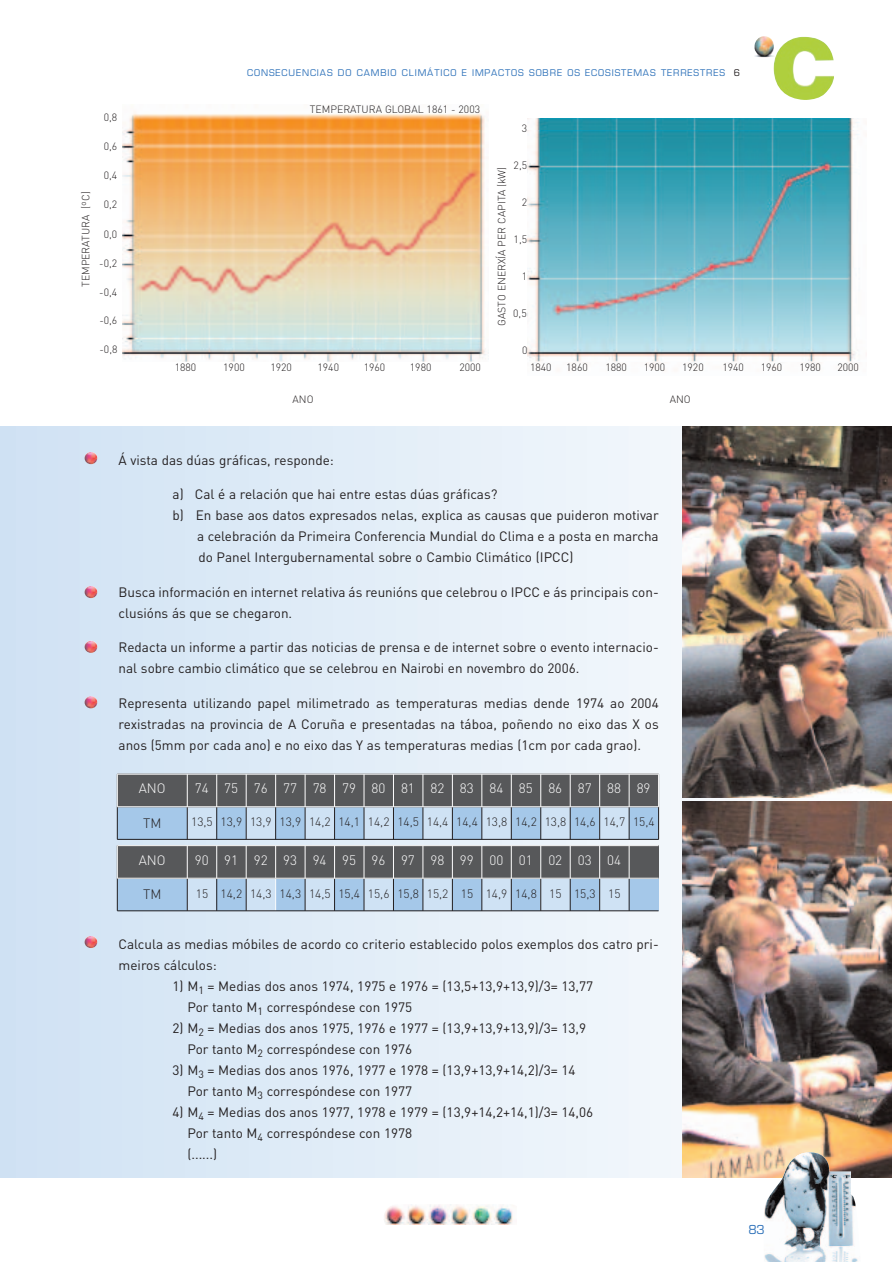
<style>
.page{position:relative;width:892px;height:1262px;background:#fff}
.page>*{position:absolute;margin:0;border:0;box-sizing:border-box;transform-origin:0 0}
.t1{font:13.5px/21px "DIN";color:#231f20}
.t2{font:300 13.5px "DIN";color:#fff}
.t3{font:300 13.5px "DIN";color:#231f20}
.t4{font:300 12px "DIN";color:#231f20}
.t5{font:12px "Eurostile";color:#3073ba}
.t6{font:300 10.5px "DIN";color:#231f20}
.t7{font:9px "Eurostile";letter-spacing:.105em;color:#3073ba}
.s1{color:#231f20}
</style>
<div class="page">
<img style="left:0;top:36px;width:892px;height:1226px">
<p class="t6" style="left:80px;top:287px;width:97px;rotate:-90deg">TEMPERATURA (ºC)</p>
<p class="t6" style="left:104px;top:111px;width:15px">0,8</p>
<p class="t6" style="left:104px;top:141px;width:15px">0,6</p>
<p class="t6" style="left:104px;top:169px;width:15px">0,4</p>
<p class="t6" style="left:104px;top:199px;width:15px">0,2</p>
<p class="t6" style="left:104px;top:228px;width:15px">0,0</p>
<p class="t6" style="left:99px;top:258px;width:19px">-0,2</p>
<p class="t6" style="left:99px;top:286px;width:19px">-0,4</p>
<p class="t6" style="left:99px;top:314px;width:19px">-0,6</p>
<p class="t6" style="left:99px;top:343px;width:19px">-0,8</p>
<p class="t7" style="left:247px;top:69px;width:494px">CONSECUENCIAS DO CAMBIO CLIMÁTICO E IMPACTOS SOBRE OS ECOSISTEMAS TERRESTRES <span class="s1">6</span></p>
<p class="t6" style="left:310px;top:103px;width:172px">TEMPERATURA GLOBAL 1861 - 2003</p>
<p class="t6" style="left:175px;top:362px;width:23px">1880</p>
<p class="t6" style="left:223px;top:361px;width:23px">1900</p>
<p class="t6" style="left:270px;top:361px;width:23px">1920</p>
<p class="t6" style="left:318px;top:361px;width:23px">1940</p>
<p class="t6" style="left:364px;top:361px;width:23px">1960</p>
<p class="t6" style="left:410px;top:361px;width:23px">1980</p>
<p class="t6" style="left:459px;top:361px;width:23px">2000</p>
<p class="t6" style="left:293px;top:393px;width:22px">ANO</p>
<p class="t6" style="left:522px;top:122px;width:7px">3</p>
<p class="t6" style="left:514px;top:159px;width:15px">2,5</p>
<p class="t6" style="left:496px;top:326px;width:161px;rotate:-90deg">GASTO ENERXÍA PER CAPITA (kW)</p>
<p class="t6" style="left:522px;top:196px;width:7px">2</p>
<p class="t6" style="left:514px;top:233px;width:15px">1,5</p>
<p class="t6" style="left:522px;top:270px;width:7px">1</p>
<p class="t6" style="left:513px;top:307px;width:15px">0,5</p>
<p class="t6" style="left:522px;top:344px;width:7px">0</p>
<p class="t6" style="left:530px;top:362px;width:23px">1840</p>
<p class="t6" style="left:566px;top:361px;width:23px">1860</p>
<p class="t6" style="left:605px;top:361px;width:23px">1880</p>
<p class="t6" style="left:644px;top:361px;width:23px">1900</p>
<p class="t6" style="left:682px;top:361px;width:23px">1920</p>
<p class="t6" style="left:722px;top:361px;width:23px">1940</p>
<p class="t6" style="left:761px;top:361px;width:23px">1960</p>
<p class="t6" style="left:799px;top:361px;width:23px">1980</p>
<p class="t6" style="left:837px;top:361px;width:23px">2000</p>
<p class="t6" style="left:670px;top:393px;width:22px">ANO</p>
<p class="t1" style="left:119px;top:449px;width:217px">Á vista das dúas gráficas, responde:</p>
<p class="t1" style="left:173px;top:484px;width:326px">a) Cal é a relación que hai entre estas dúas gráficas?</p>
<p class="t1" style="left:173px;top:505px;width:488px">b) En base aos datos expresados nelas, explica as causas que puideron motivar</p>
<p class="t1" style="left:197px;top:526px;width:463px">a celebración da Primeira Conferencia Mundial do Clima e a posta en marcha</p>
<p class="t1" style="left:198px;top:547px;width:376px">do Panel Intergubernamental sobre o Cambio Climático (IPCC)</p>
<p class="t1" style="left:119px;top:581px;width:542px">Busca información en internet relativa ás reunións que celebrou o IPCC e ás principais con&shy;clusións ás que se chegaron.</p>
<p class="t1" style="left:119px;top:637px;width:542px">Redacta un informe a partir das noticias de prensa e de internet sobre o evento internacio&shy;nal sobre cambio climático que se celebrou en Nairobi en novembro do 2006.</p>
<p class="t1" style="left:119px;top:692px;width:542px;text-align:justify">Representa utilizando papel milimetrado as temperaturas medias dende 1974 ao 2004 rexistradas na provincia de A Coruña e presentadas na táboa, poñendo no eixo das X os anos (5mm por cada ano) e no eixo das Y as temperaturas medias (1cm por cada grao).</p>
<p class="t2" style="left:139px;top:781px;width:28px">ANO</p>
<p class="t2" style="left:195px;top:781px;width:457px">74 75 76 77 78 79 80 81 82 83 84 85 86 87 88 89</p>
<p class="t3" style="left:143px;top:815px;width:20px">TM</p>
<p class="t4" style="left:191px;top:815px;width:465px">13,5 13,9 13,9 13,9 14,2 14,1 14,2 14,5 14,4 14,4 13,8 14,2 13,8 14,6 14,7 15,4</p>
<p class="t2" style="left:139px;top:852px;width:28px">ANO</p>
<p class="t2" style="left:195px;top:852px;width:428px">90 91 92 93 94 95 96 97 98 99 00 01 02 03 04</p>
<p class="t3" style="left:143px;top:886px;width:20px">TM</p>
<p class="t4" style="left:196px;top:887px;width:426px">15 14,2 14,3 14,3 14,5 15,4 15,6 15,8 15,2 15 14,9 14,8 15 15,3 15</p>
<p class="t1" style="left:119px;top:933px;width:542px">Calcula as medias móbiles de acordo co criterio establecido polos exemplos dos catro pri&shy;meiros cálculos:</p>
<p class="t1" style="left:187px;top:975px;width:407px;text-indent:-15px">1) M<sub>1</sub> = Medias dos anos 1974, 1975 e 1976 = (13,5+13,9+13,9)/3= 13,77<br>Por tanto M<sub>1</sub> correspóndese con 1975</p>
<p class="t1" style="left:187px;top:1017px;width:400px;text-indent:-15px">2) M<sub>2</sub> = Medias dos anos 1975, 1976 e 1977 = (13,9+13,9+13,9)/3= 13,9<br>Por tanto M<sub>2</sub> correspóndese con 1976</p>
<p class="t1" style="left:187px;top:1059px;width:390px;text-indent:-15px">3) M<sub>3</sub> = Medias dos anos 1976, 1977 e 1978 = (13,9+13,9+14,2)/3= 14<br>Por tanto M<sub>3</sub> correspóndese con 1977</p>
<p class="t1" style="left:187px;top:1101px;width:407px;text-indent:-15px">4) M<sub>4</sub> = Medias dos anos 1977, 1978 e 1979 = (13,9+14,2+14,1)/3= 14,06<br>Por tanto M<sub>4</sub> correspóndese con 1978<br>(......)</p>
<p class="t5" style="left:748px;top:1225px;width:18px">83</p>
</div>
